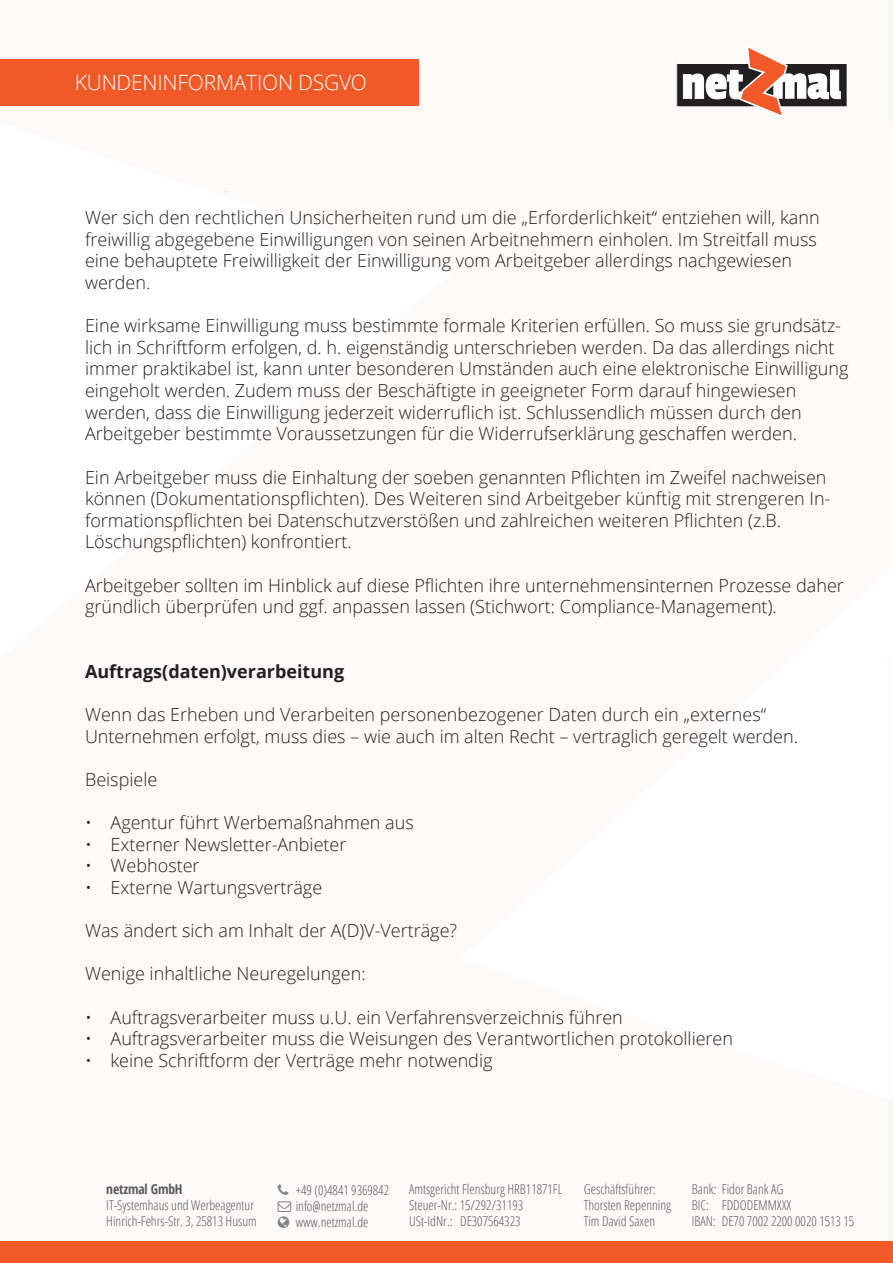
<style>
.page{position:relative;width:893px;height:1263px;background:#fff}
.page>*{position:absolute;margin:0;border:0;box-sizing:border-box;transform-origin:0 0}
.t1{font:300 21px "Open Sans";letter-spacing:-.01em;color:#fff}
.t2{font:300 18px/21.6px "Open Sans";color:#231f20}
.t3{font:700 18px "Open Sans";color:#231f20}
.t4{font:300 condensed 13.5px/16.2px "Open Sans";color:#57585a}
.t5{font:700 condensed 13.5px "Open Sans";letter-spacing:-.01em;color:#57585a}
</style>
<div class="page">
<div style="left:677px;top:64px;width:170px;height:43px;background:#231f20"></div>
<div style="left:676px;top:63px;width:172px;height:44px;border:1px solid #fff"></div>
<svg style="left:683px;top:48px;width:158px;height:67px"></svg>
<div style="left:0;top:1242px;width:893px;height:21px;background:#f15927"></div>
<svg style="left:889px;top:0;width:4px;height:1242px"></svg>
<div style="left:0;top:60px;width:418px;height:46px;background:#f15926"></div>
<p class="t1" style="left:75px;top:68px;width:294px">KUNDENINFORMATION DSGVO</p>
<p class="t2" style="left:85px;top:206px;width:736px">Wer sich den rechtlichen Unsicherheiten rund um die „Erforderlichkeit“ entziehen will, kann freiwillig abgegebene Einwilligungen von seinen Arbeitnehmern einholen. Im Streitfall muss eine behauptete Freiwilligkeit der Einwilligung vom Arbeitgeber allerdings nachgewiesen werden.</p>
<p class="t2" style="left:85px;top:314px;width:765px">Eine wirksame Einwilligung muss bestimmte formale Kriterien erfüllen. So muss sie grundsätz&shy;lich in Schriftform erfolgen, d. h. eigenständig unterschrieben werden. Da das allerdings nicht immer praktikabel ist, kann unter besonderen Umständen auch eine elektronische Einwilligung eingeholt werden. Zudem muss der Beschäftigte in geeigneter Form darauf hingewiesen werden, dass die Einwilligung jederzeit widerruflich ist. Schlussendlich müssen durch den Arbeitgeber bestimmte Voraussetzungen für die Widerrufserklärung geschaffen werden.</p>
<p class="t2" style="left:85px;top:466px;width:747px">Ein Arbeitgeber muss die Einhaltung der soeben genannten Pflichten im Zweifel nachweisen können (Dokumentationspflichten). Des Weiteren sind Arbeitgeber künftig mit strengeren In&shy;formationspflichten bei Datenschutzverstößen und zahlreichen weiteren Pflichten (z.B.<br>Löschungspflichten) konfrontiert.</p>
<p class="t2" style="left:85px;top:574px;width:760px">Arbeitgeber sollten im Hinblick auf diese Pflichten ihre unternehmensinternen Prozesse daher gründlich überprüfen und ggf. anpassen lassen (Stichwort: Compliance-Management).</p>
<p class="t3" style="left:85px;top:659px;width:261px">Auftrags(daten)verarbeitung</p>
<p class="t2" style="left:85px;top:703px;width:714px">Wenn das Erheben und Verarbeiten personenbezogener Daten durch ein „externes“<br>Unternehmen erfolgt, muss dies – wie auch im alten Recht – vertraglich geregelt werden.</p>
<p class="t2" style="left:85px;top:768px;width:74px">Beispiele</p>
<p class="t2" style="left:85px;top:811px;width:330px">• Agentur führt Werbemaßnahmen aus</p>
<p class="t2" style="left:85px;top:833px;width:263px">• Externer Newsletter-Anbieter</p>
<p class="t2" style="left:85px;top:854px;width:116px">• Webhoster</p>
<p class="t2" style="left:85px;top:876px;width:239px">• Externe Wartungsverträge</p>
<p class="t2" style="left:85px;top:919px;width:374px">Was ändert sich am Inhalt der A(D)V-Verträge?</p>
<p class="t2" style="left:85px;top:962px;width:282px">Wenige inhaltliche Neuregelungen:</p>
<p class="t2" style="left:85px;top:1006px;width:539px">• Auftragsverarbeiter muss u.U. ein Verfahrensverzeichnis führen</p>
<p class="t2" style="left:85px;top:1027px;width:650px">• Auftragsverarbeiter muss die Weisungen des Verantwortlichen protokollieren</p>
<p class="t2" style="left:85px;top:1049px;width:409px">• keine Schriftform der Verträge mehr notwendig</p>
<p class="t5" style="left:106px;top:1179px;width:78px">netzmal GmbH</p>
<p class="t4" style="left:106px;top:1196px;width:152px">IT-Systemhaus und Werbeagentur<br>Hinrich-Fehrs-Str. 3, 25813 Husum</p>
<p class="t4" style="left:296px;top:1181px;width:95px">+49 (0)4841 9369842 info@netzmal.de www.netzmal.de</p>
<p class="t4" style="left:584px;top:1180px;width:89px">Geschäftsführer:<br>Thorsten Repenning<br>Tim David Saxen</p>
<p class="t4" style="left:409px;top:1180px;width:155px">Amtsgericht Flensburg HRB11871FL<br>Steuer-Nr.: 15/292/31193<br>USt-IdNr.: DE307564323</p>
<p class="t4" style="left:692px;top:1180px;width:164px">Bank: Fidor Bank AG<br>BIC: FDDODEMMXXX<br>IBAN: DE70 7002 2200 0020 1513 15</p>
</div>
